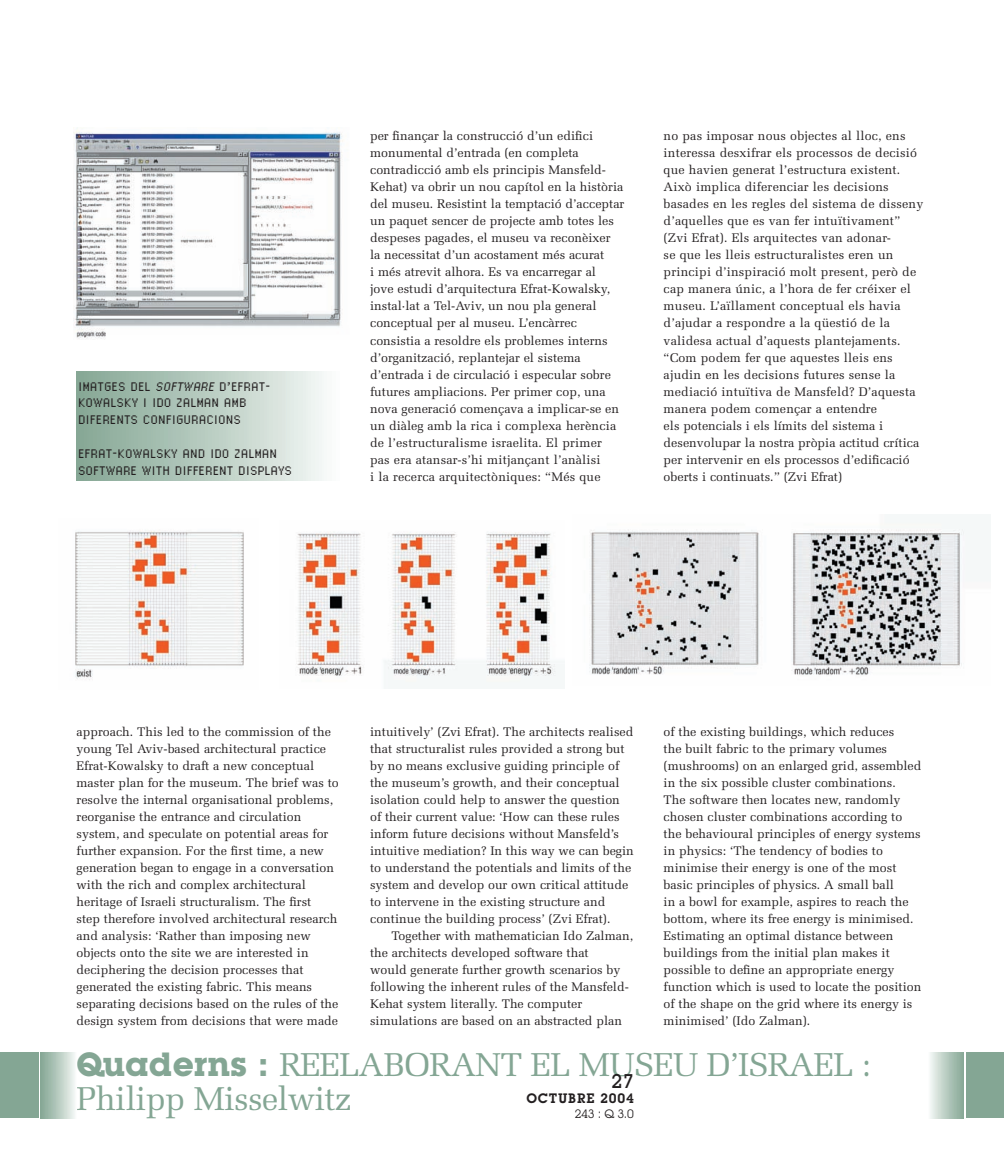
<style>
.page{position:relative;width:1004px;height:1174px;background:#fff}
.page>*{position:absolute;margin:0;border:0;box-sizing:border-box;transform-origin:0 0}
.t1{font:33px/34px "Melior";letter-spacing:-.025em;color:#84a694}
.t2{font:19.5px/16.8px "Universal Eight";color:#231f20}
.t3{font:500 19.5px "Lubalin Graph IT Cby BT";color:#231f20}
.t4{font:600 13.5px "Lubalin Graph IT Cby BT";letter-spacing:.05em;color:#231f20}
.t5{font:12.45px/17px "Melior";color:#231f20}
.t6{font:12px "Lubalin Graph IT Cby BT";color:#231f20}
.s1{font-style:italic}
.s2{font-family:"Lubalin Graph IT Cby BT";font-weight:700}
</style>
<div class="page">
<div style="left:0;top:1052px;width:13px;height:66px;background:#84a694"></div>
<div style="left:13px;top:1052px;width:25px;height:66px;background:#84a694"></div>
<div style="left:965px;top:1052px;width:38px;height:66px;background:#84a694"></div>
<svg style="left:40px;top:1052px;width:35px;height:66px;background:#b7cbc0"></svg>
<div style="left:927px;top:1052px;width:36px;height:66px;background:linear-gradient(to right,#f9fcfa,#8aaa98)"></div>
<div style="left:77px;top:372px;width:263px;height:108px;background:linear-gradient(to right,#81a491,#f7faf8)"></div>
<img style="left:73px;top:130px;width:270px;height:209px">
<img style="left:589px;top:529px;width:376px;height:146px">
<img style="left:75px;top:531px;width:169px;height:149px">
<img style="left:297px;top:532px;width:259px;height:146px">
<p class="t2" style="left:78px;top:375px;width:194px">IMATGES DEL <span class="s1">SOFTWARE</span> D’EFRAT-<br>KOWALSKY I IDO ZALMAN AMB<br>DIFERENTS CONFIGURACIONS</p>
<p class="t2" style="left:78px;top:443px;width:216px">EFRAT-KOWALSKY AND IDO ZALMAN<br>SOFTWARE WITH DIFFERENT DISPLAYS</p>
<p class="t5" style="left:370px;top:129px;width:256px">per finançar la construcció d’un edifici monumental d’entrada (en completa contradicció amb els principis Mansfeld-Kehat) va obrir un nou capítol en la història del museu. Resistint la temptació d’acceptar un paquet sencer de projecte amb totes les despeses pagades, el museu va reconèixer<br>la necessitat d’un acostament més acurat<br>i més atrevit alhora. Es va encarregar al<br>jove estudi d’arquitectura Efrat-Kowalsky, instal·lat a Tel-Aviv, un nou pla general conceptual per al museu. L’encàrrec consistia a resoldre els problemes interns d’organització, replantejar el sistema d’entrada i de circulació i especular sobre futures ampliacions. Per primer cop, una nova generació començava a implicar-se en un diàleg amb la rica i complexa herència de l’estructuralisme israelita. El primer pas era atansar-s’hi mitjançant l’anàlisi<br>i la recerca arquitectòniques: “Més que</p>
<p class="t5" style="left:663px;top:129px;width:261px">no pas imposar nous objectes al lloc, ens interessa desxifrar els processos de decisió que havien generat l’estructura existent.<br>Això implica diferenciar les decisions basades en les regles del sistema de disseny d’aquelles que es van fer intuïtivament” (Zvi Efrat). Els arquitectes van adonar-<br>se que les lleis estructuralistes eren un principi d’inspiració molt present, però de cap manera únic, a l’hora de fer créixer el museu. L’aïllament conceptual els havia d’ajudar a respondre a la qüestió de la validesa actual d’aquests plantejaments. “Com podem fer que aquestes lleis ens ajudin en les decisions futures sense la mediació intuïtiva de Mansfeld? D’aquesta manera podem començar a entendre<br>els potencials i els límits del sistema i desenvolupar la nostra pròpia actitud crítica per intervenir en els processos d’edificació oberts i continuats.” (Zvi Efrat)</p>
<p class="t5" style="left:77px;top:724px;width:264px">approach. This led to the commission of the young Tel Aviv-based architectural practice Efrat-Kowalsky to draft a new conceptual master plan for the museum. The brief was to resolve the internal organisational problems, reorganise the entrance and circulation system, and speculate on potential areas for further expansion. For the first time, a new generation began to engage in a conversation with the rich and complex architectural heritage of Israeli structuralism. The first<br>step therefore involved architectural research and analysis: ‘Rather than imposing new objects onto the site we are interested in deciphering the decision processes that generated the existing fabric. This means separating decisions based on the rules of the design system from decisions that were made</p>
<p class="t5" style="left:370px;top:724px;width:265px">intuitively’ (Zvi Efrat). The architects realised</p>
<p class="t5" style="left:370px;top:741px;width:256px">that structuralist rules provided a strong but</p>
<p class="t5" style="left:370px;top:758px;width:250px">by no means exclusive guiding principle of</p>
<p class="t5" style="left:370px;top:775px;width:251px">the museum’s growth, and their conceptual</p>
<p class="t5" style="left:370px;top:792px;width:251px">isolation could help to answer the question</p>
<p class="t5" style="left:370px;top:809px;width:251px">of their current value: ‘How can these rules</p>
<p class="t5" style="left:370px;top:826px;width:250px">inform future decisions without Mansfeld’s</p>
<p class="t5" style="left:370px;top:843px;width:265px">intuitive mediation? In this way we can begin</p>
<p class="t5" style="left:370px;top:860px;width:263px">to understand the potentials and limits of the</p>
<p class="t5" style="left:370px;top:877px;width:259px">system and develop our own critical attitude</p>
<p class="t5" style="left:370px;top:894px;width:237px">to intervene in the existing structure and</p>
<p class="t5" style="left:370px;top:911px;width:242px">continue the building process’ (Zvi Efrat).</p>
<p class="t5" style="left:391px;top:928px;width:243px">Together with mathematician Ido Zalman,</p>
<p class="t5" style="left:370px;top:945px;width:220px">the architects developed software that</p>
<p class="t5" style="left:370px;top:962px;width:252px">would generate further growth scenarios by</p>
<p class="t5" style="left:370px;top:979px;width:260px">following the inherent rules of the Mansfeld-</p>
<p class="t5" style="left:370px;top:996px;width:214px">Kehat system literally. The computer</p>
<p class="t5" style="left:370px;top:1013px;width:253px">simulations are based on an abstracted plan</p>
<p class="t5" style="left:663px;top:724px;width:259px">of the existing buildings, which reduces<br>the built fabric to the primary volumes (mushrooms) on an enlarged grid, assembled in the six possible cluster combinations.<br>The software then locates new, randomly chosen cluster combinations according to the behavioural principles of energy systems in physics: ‘The tendency of bodies to minimise their energy is one of the most basic principles of physics. A small ball<br>in a bowl for example, aspires to reach the bottom, where its free energy is minimised.<br>Estimating an optimal distance between buildings from the initial plan makes it possible to define an appropriate energy function which is used to locate the position of the shape on the grid where its energy is minimised’ (Ido Zalman).</p>
<p class="t1" style="left:77px;top:1051px;width:795px"><span class="s2">Quaderns :</span> REELABORANT EL MUSEU D’ISRAEL :<br>Philipp Misselwitz</p>
<p class="t3" style="left:611px;top:1073px;width:24px">27</p>
<p class="t4" style="left:526px;top:1093px;width:109px">OCTUBRE 2004</p>
<p class="t6" style="left:574px;top:1109px;width:61px">243 : Q 3.0</p>
</div>
